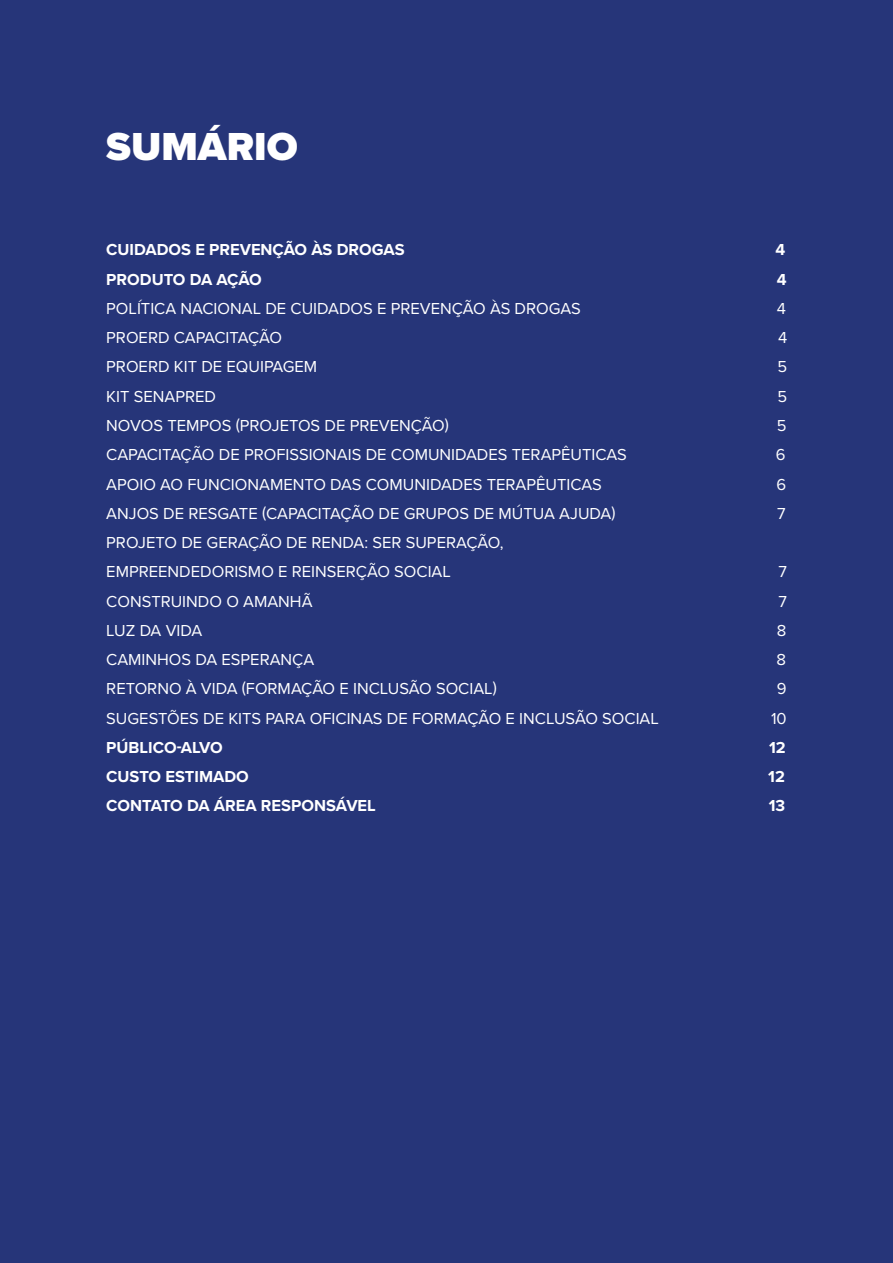
<style>
.page{position:relative;width:893px;height:1263px;background:#263579}
.page>*{position:absolute;margin:0;border:0;box-sizing:border-box;transform-origin:0 0}
.t1{font:900 40.5px "Proxima Nova";color:#fff}
.t2{font:16.5px/29.2px "Proxima Nova";color:#fff}
.t3{font:700 16.5px "Proxima Nova";color:#fff}
</style>
<div class="page">
<h1 class="t1" style="left:106px;top:116px;width:193px">SUMÁRIO</h1>
<p class="t3" style="left:106px;top:238px;width:300px">CUIDADOS E PREVENÇÃO ÀS DROGAS</p>
<p class="t3" style="left:776px;top:238px;width:11px">4</p>
<p class="t3" style="left:106px;top:267px;width:157px">PRODUTO DA AÇÃO</p>
<p class="t3" style="left:777px;top:267px;width:11px">4</p>
<p class="t2" style="left:106px;top:293px;width:476px">POLÍTICA NACIONAL DE CUIDADOS E PREVENÇÃO ÀS DROGAS</p>
<p class="t2" style="left:777px;top:293px;width:11px">4</p>
<p class="t2" style="left:106px;top:322px;width:177px">PROERD CAPACITAÇÃO</p>
<p class="t2" style="left:778px;top:322px;width:11px">4</p>
<p class="t2" style="left:106px;top:352px;width:212px">PROERD KIT DE EQUIPAGEM</p>
<p class="t2" style="left:778px;top:352px;width:11px">5</p>
<p class="t2" style="left:106px;top:381px;width:111px">KIT SENAPRED</p>
<p class="t2" style="left:777px;top:381px;width:11px">5</p>
<p class="t2" style="left:106px;top:410px;width:344px">NOVOS TEMPOS (PROJETOS DE PREVENÇÃO)</p>
<p class="t2" style="left:777px;top:410px;width:11px">5</p>
<p class="t2" style="left:106px;top:439px;width:522px">CAPACITAÇÃO DE PROFISSIONAIS DE COMUNIDADES TERAPÊUTICAS</p>
<p class="t2" style="left:776px;top:439px;width:11px">6</p>
<p class="t2" style="left:106px;top:469px;width:497px">APOIO AO FUNCIONAMENTO DAS COMUNIDADES TERAPÊUTICAS</p>
<p class="t2" style="left:776px;top:469px;width:11px">6</p>
<p class="t2" style="left:106px;top:498px;width:511px">ANJOS DE RESGATE (CAPACITAÇÃO DE GRUPOS DE MÚTUA AJUDA)</p>
<p class="t2" style="left:777px;top:498px;width:10px">7</p>
<p class="t2" style="left:106px;top:527px;width:399px">PROJETO DE GERAÇÃO DE RENDA: SER SUPERAÇÃO,<br>EMPREENDEDORISMO E REINSERÇÃO SOCIAL</p>
<p class="t2" style="left:779px;top:556px;width:10px">7</p>
<p class="t2" style="left:106px;top:586px;width:208px">CONSTRUINDO O AMANHÃ</p>
<p class="t2" style="left:778px;top:586px;width:10px">7</p>
<p class="t2" style="left:106px;top:615px;width:98px">LUZ DA VIDA</p>
<p class="t2" style="left:777px;top:615px;width:11px">8</p>
<p class="t2" style="left:106px;top:644px;width:209px">CAMINHOS DA ESPERANÇA</p>
<p class="t2" style="left:776px;top:644px;width:11px">8</p>
<p class="t2" style="left:106px;top:673px;width:392px">RETORNO À VIDA (FORMAÇÃO E INCLUSÃO SOCIAL)</p>
<p class="t2" style="left:777px;top:673px;width:11px">9</p>
<p class="t2" style="left:106px;top:703px;width:554px">SUGESTÕES DE KITS PARA OFICINAS DE FORMAÇÃO E INCLUSÃO SOCIAL</p>
<p class="t2" style="left:771px;top:703px;width:17px">10</p>
<p class="t3" style="left:106px;top:735px;width:118px">PÚBLICO-ALVO</p>
<p class="t3" style="left:769px;top:735px;width:18px">12</p>
<p class="t3" style="left:106px;top:764px;width:144px">CUSTO ESTIMADO</p>
<p class="t3" style="left:768px;top:764px;width:18px">12</p>
<p class="t3" style="left:106px;top:793px;width:271px">CONTATO DA ÁREA RESPONSÁVEL</p>
<p class="t3" style="left:769px;top:793px;width:18px">13</p>
</div>
